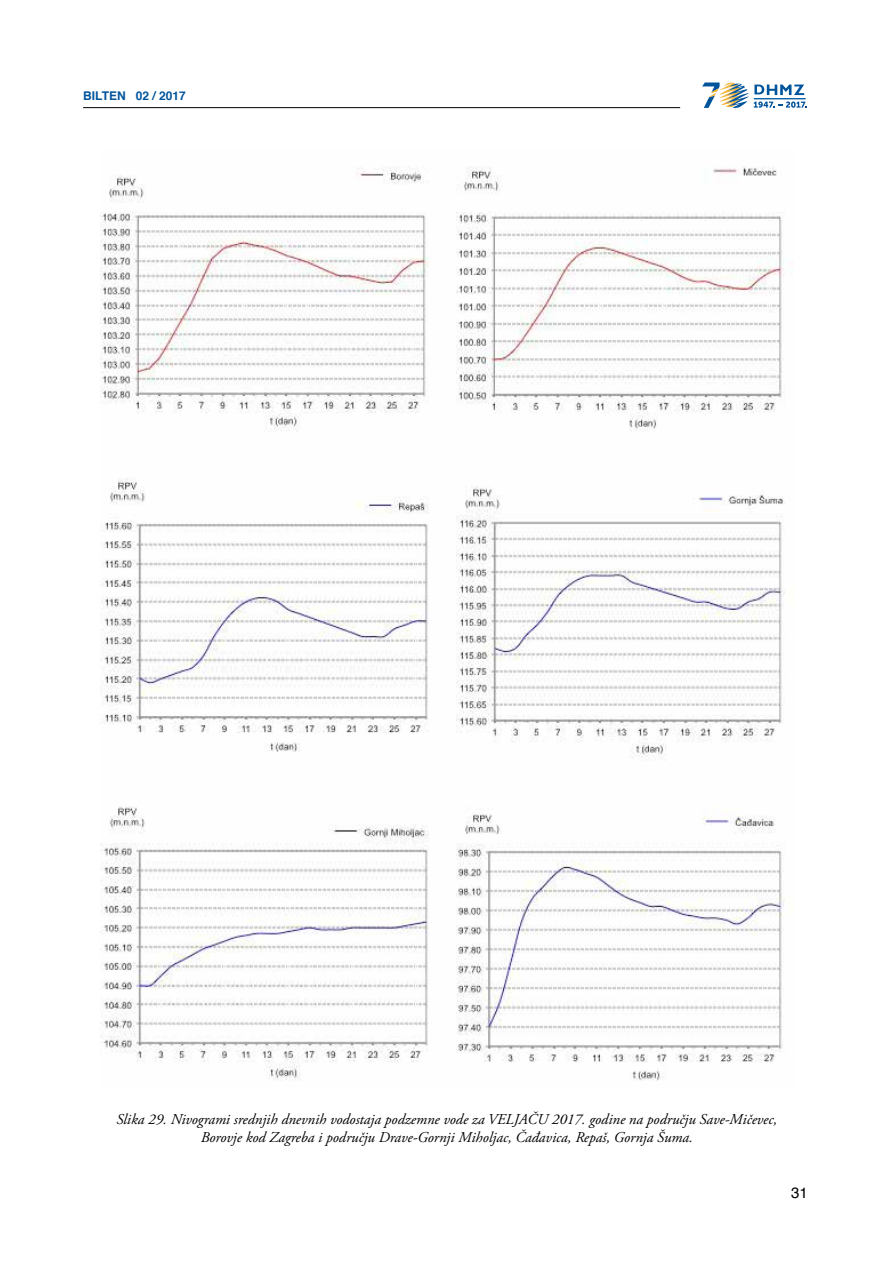
<style>
.page{position:relative;width:893px;height:1263px;background:#fff}
.page>*{position:absolute;margin:0;border:0;box-sizing:border-box;transform-origin:0 0}
.t1{font:italic 15px/18px "Adobe Garamond Pro";color:#000;text-align:center}
.t2{font:15px "Helvetica";color:#000}
.t3{font:700 12px "Helvetica";color:#00539d}
</style>
<div class="page">
<svg style="left:702px;top:82px;width:105px;height:26px"></svg>
<hr style="left:83px;top:107px;width:597px;height:1px;background:#000">
<img style="left:100px;top:166px;width:685px;height:915px">
<p class="t3" style="left:83px;top:86px;width:104px">BILTEN 02 / 2017</p>
<p class="t1" style="left:116px;top:1110px;width:662px">Slika 29. Nivogrami srednjih dnevnih vodostaja podzemne vode za VELJAČU 2017. godine na području Save-Mičevec,<br>Borovje kod Zagreba i području Drave-Gornji Miholjac, Čađavica, Repaš, Gornja Šuma.</p>
<p class="t2" style="left:791px;top:1181px;width:18px">31</p>
</div>
